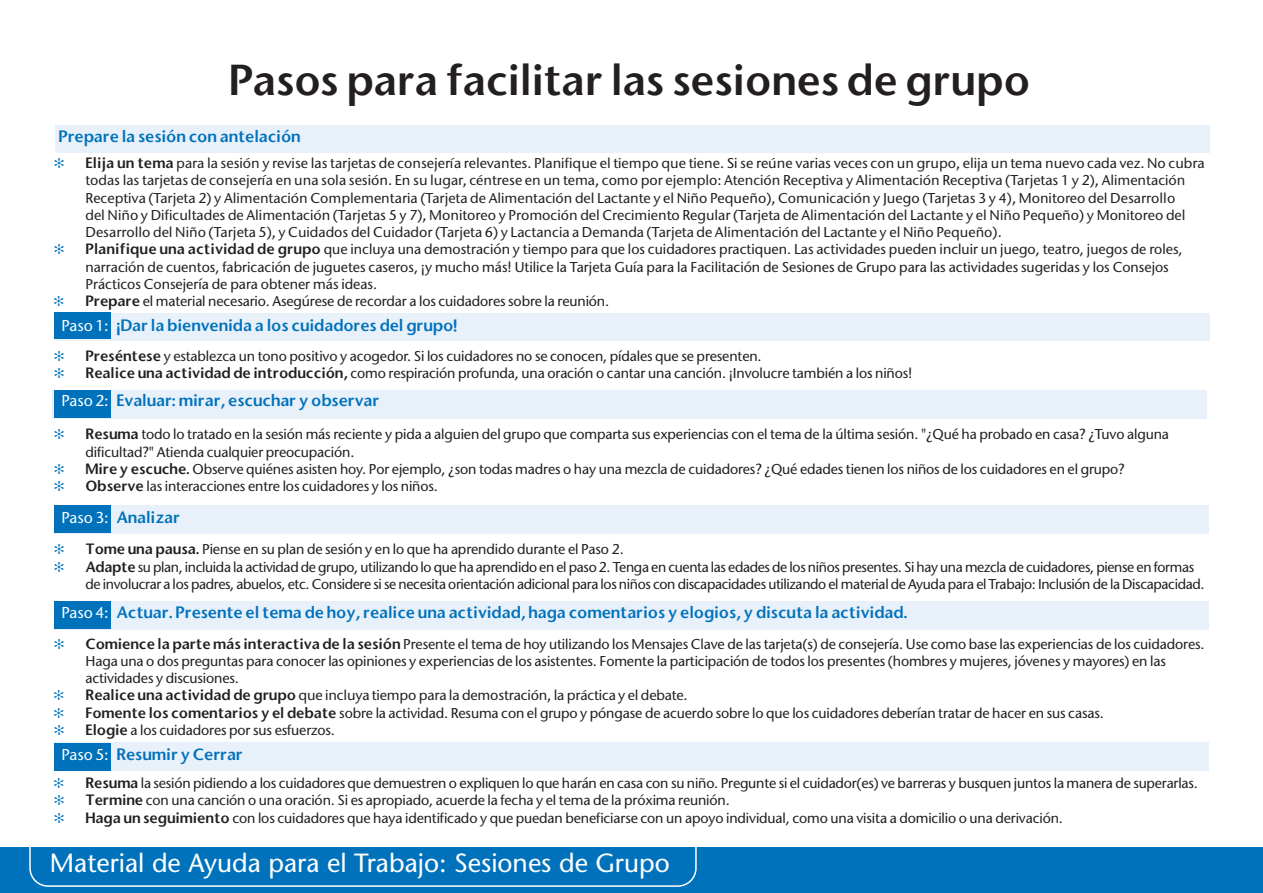
<style>
.page{position:relative;width:1263px;height:893px;background:#fff}
.page>*{position:absolute;margin:0;border:0;box-sizing:border-box;transform-origin:0 0}
.t1{font:41.25px "Stone Sans Semi Boold";letter-spacing:-.015em;color:#231f20}
.t2{font:26.25px "Stone Sans";color:#fff}
.t3{font:15.75px "Stone Sans Semi Boold";letter-spacing:-.01em;color:#0072bc}
.t4{font:14.25px/17.2px "Stone Sans";letter-spacing:-.01em;color:#231f20}
.t5{font:500 14.25px/17.2px "Stone Sans ITC";color:#231f20}
.s1{font-family:"Stone Sans Semi Boold";font-weight:400}
.s2{font-family:"Stone Sans Semi Boold"}
.s3{font-family:"Stone Sans ITC";font-weight:500;color:#fff}
</style>
<div class="page">
<div style="left:55px;top:125px;width:1155px;height:27px;background:#e8f0f9"></div>
<div style="left:0;top:847px;width:1263px;height:46px;background:#0072bc"></div>
<svg style="left:29px;top:847px;width:668px;height:40px"></svg>
<div style="left:54px;top:742px;width:1155px;height:29px;background:#e8f0f9"></div>
<div style="left:54px;top:743px;width:57px;height:27px;background:#0072bc"></div>
<div style="left:54px;top:601px;width:1155px;height:29px;background:#e8f0f9"></div>
<div style="left:54px;top:602px;width:57px;height:27px;background:#0072bc"></div>
<div style="left:54px;top:505px;width:1155px;height:29px;background:#e8f0f9"></div>
<div style="left:54px;top:506px;width:57px;height:27px;background:#0072bc"></div>
<div style="left:52px;top:391px;width:1155px;height:28px;background:#e8f0f9"></div>
<div style="left:54px;top:391px;width:57px;height:27px;background:#0072bc"></div>
<div style="left:55px;top:313px;width:1155px;height:27px;background:#e8f0f9"></div>
<div style="left:54px;top:313px;width:57px;height:26px;background:#0072bc"></div>
<h2 class="t1" style="left:229px;top:54px;width:803px">Pasos para facilitar las sesiones de grupo</h2>
<h3 class="t3" style="left:58px;top:126px;width:244px">Prepare la sesión con antelación</h3>
<p class="t5" style="left:86px;top:154px;width:1120px"><span class="s1">Elija un tema</span> para la sesión y revise las tarjetas de consejería relevantes. Planifique el tiempo que tiene. Si se reúne varias veces con un grupo, elija un tema nuevo cada vez. No cubra todas las tarjetas de consejería en una sola sesión. En su lugar, céntrese en un tema, como por ejemplo: Atención Receptiva y Alimentación Receptiva (Tarjetas 1 y 2), Alimentación Receptiva (Tarjeta 2) y Alimentación Complementaria (Tarjeta de Alimentación del Lactante y el Niño Pequeño), Comunicación y Juego (Tarjetas 3 y 4), Monitoreo del Desarrollo<br>del Niño y Dificultades de Alimentación (Tarjetas 5 y 7), Monitoreo y Promoción del Crecimiento Regular (Tarjeta de Alimentación del Lactante y el Niño Pequeño) y Monitoreo del Desarrollo del Niño (Tarjeta 5), y Cuidados del Cuidador (Tarjeta 6) y Lactancia a Demanda (Tarjeta de Alimentación del Lactante y el Niño Pequeño).</p>
<p class="t4" style="left:85px;top:241px;width:1099px"><span class="s2">Planifique una actividad de grupo</span> que incluya una demostración y tiempo para que los cuidadores practiquen. Las actividades pueden incluir un juego, teatro, juegos de roles, narración de cuentos, fabricación de juguetes caseros, ¡y mucho más! Utilice la Tarjeta Guía para la Facilitación de Sesiones de Grupo para las actividades sugeridas y los Consejos<br>Prácticos Consejería de para obtener más ideas.</p>
<p class="t4" style="left:85px;top:293px;width:525px"><span class="s2">Prepare</span> el material necesario. Asegúrese de recordar a los cuidadores sobre la reunión.</p>
<h3 class="t3" style="left:62px;top:315px;width:397px"><span class="s3">Paso 1:</span> ¡Dar la bienvenida a los cuidadores del grupo!</h3>
<p class="t4" style="left:86px;top:347px;width:678px"><span class="s2">Preséntese</span> y establezca un tono positivo y acogedor. Si los cuidadores no se conocen, pídales que se presenten.</p>
<p class="t4" style="left:86px;top:364px;width:828px"><span class="s2">Realice una actividad de introducción,</span> como respiración profunda, una oración o cantar una canción. ¡Involucre también a los niños!</p>
<h3 class="t3" style="left:62px;top:391px;width:319px"><span class="s3">Paso 2:</span> Evaluar: mirar, escuchar y observar</h3>
<p class="t4" style="left:86px;top:426px;width:1085px"><span class="s2">Resuma</span> todo lo tratado en la sesión más reciente y pida a alguien del grupo que comparta sus experiencias con el tema de la última sesión. "¿Qué ha probado en casa? ¿Tuvo alguna dificultad?" Atienda cualquier preocupación.</p>
<p class="t4" style="left:86px;top:460px;width:1041px"><span class="s2">Mire y escuche.</span> Observe quiénes asisten hoy. Por ejemplo, ¿son todas madres o hay una mezcla de cuidadores? ¿Qué edades tienen los niños de los cuidadores en el grupo?</p>
<p class="t4" style="left:86px;top:478px;width:354px"><span class="s2">Observe</span> las interacciones entre los cuidadores y los niños.</p>
<h3 class="t3" style="left:62px;top:507px;width:120px"><span class="s3">Paso 3:</span> Analizar</h3>
<p class="t4" style="left:86px;top:541px;width:540px"><span class="s2">Tome una pausa.</span> Piense en su plan de sesión y en lo que ha aprendido durante el Paso 2.</p>
<p class="t4" style="left:86px;top:558px;width:1120px"><span class="s2">Adapte</span> su plan, incluida la actividad de grupo, utilizando lo que ha aprendido en el paso 2. Tenga en cuenta las edades de los niños presentes. Si hay una mezcla de cuidadores, piense en formas de involucrar a los padres, abuelos, etc. Considere si se necesita orientación adicional para los niños con discapacidades utilizando el material de Ayuda para el Trabajo: Inclusión de la Discapacidad.</p>
<h3 class="t3" style="left:62px;top:603px;width:848px"><span class="s3">Paso 4:</span> Actuar. Presente el tema de hoy, realice una actividad, haga comentarios y elogios, y discuta la actividad.</h3>
<p class="t4" style="left:85px;top:635px;width:1120px"><span class="s2">Comience la parte más interactiva de la sesión</span> Presente el tema de hoy utilizando los Mensajes Clave de las tarjeta(s) de consejería. Use como base las experiencias de los cuidadores.<br>Haga una o dos preguntas para conocer las opiniones y experiencias de los asistentes. Fomente la participación de todos los presentes (hombres y mujeres, jóvenes y mayores) en las actividades y discusiones.</p>
<p class="t5" style="left:85px;top:687px;width:604px"><span class="s1">Realice una actividad de grupo</span> que incluya tiempo para la demostración, la práctica y el debate.</p>
<p class="t4" style="left:85px;top:704px;width:1020px"><span class="s2">Fomente los comentarios y el debate</span> sobre la actividad. Resuma con el grupo y póngase de acuerdo sobre lo que los cuidadores deberían tratar de hacer en sus casas.</p>
<p class="t4" style="left:86px;top:721px;width:251px"><span class="s2">Elogie</span> a los cuidadores por sus esfuerzos.</p>
<h3 class="t3" style="left:62px;top:744px;width:183px"><span class="s3">Paso 5:</span> Resumir y Cerrar</h3>
<p class="t4" style="left:85px;top:774px;width:1114px"><span class="s2">Resuma</span> la sesión pidiendo a los cuidadores que demuestren o expliquen lo que harán en casa con su niño. Pregunte si el cuidador(es) ve barreras y busquen juntos la manera de superarlas.</p>
<p class="t4" style="left:86px;top:792px;width:646px"><span class="s2">Termine</span> con una canción o una oración. Si es apropiado, acuerde la fecha y el tema de la próxima reunión.</p>
<p class="t4" style="left:86px;top:809px;width:979px"><span class="s2">Haga un seguimiento</span> con los cuidadores que haya identificado y que puedan beneficiarse con un apoyo individual, como una visita a domicilio o una derivación.</p>
<h2 class="t2" style="left:50px;top:847px;width:621px">Material de Ayuda para el Trabajo: Sesiones de Grupo</h2>
</div>
